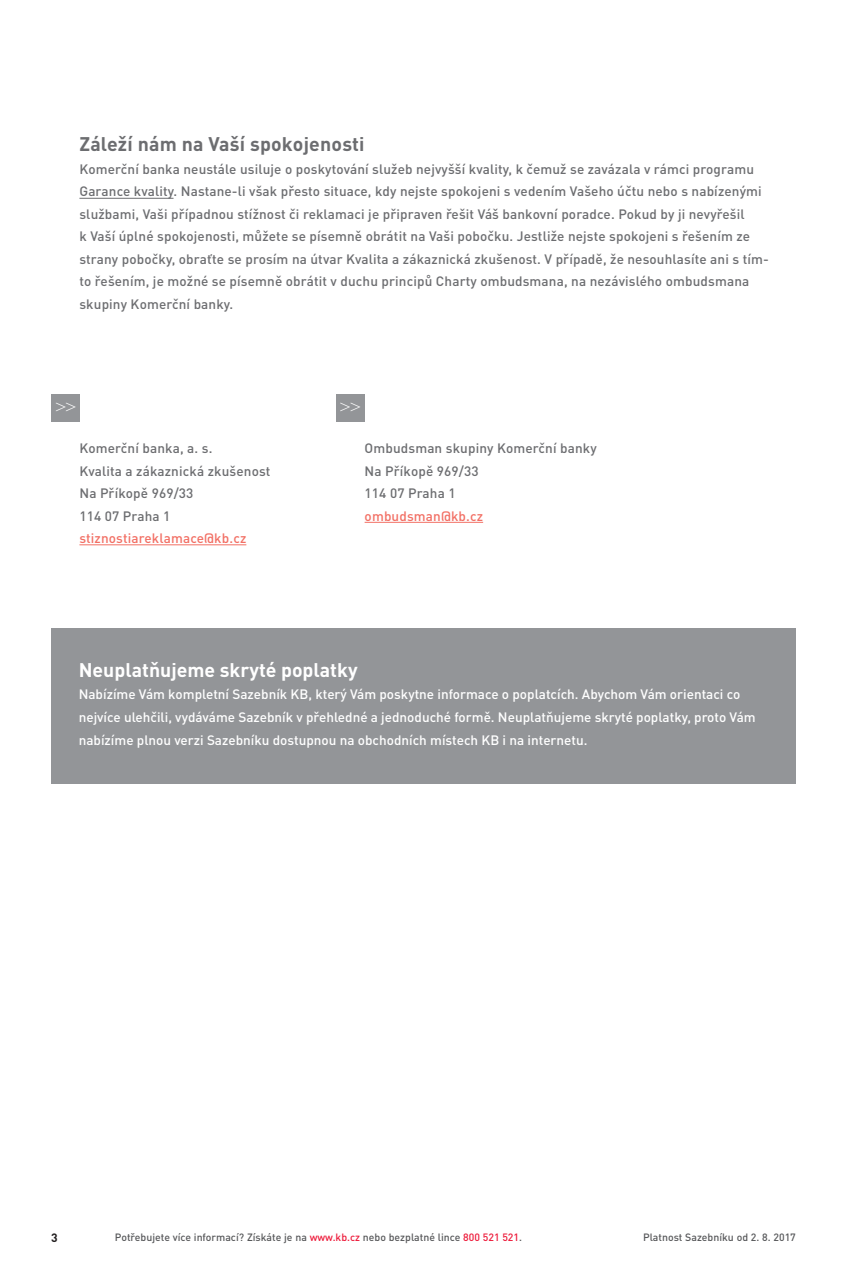
<style>
.page{position:relative;width:847px;height:1263px;background:#fff}
.page>*{position:absolute;margin:0;border:0;box-sizing:border-box;transform-origin:0 0}
.t1{font:700 19.5px "DIN Pro";color:#fff}
.t2{font:700 19.5px "DIN Pro";letter-spacing:.01em;color:#6c6d70}
.t3{font:18px "Times New Roman";color:#fff}
.t4{font:500 13.5px/22.5px "DIN Pro";letter-spacing:.01em;color:#6c6d70}
.t5{font:500 13.5px/22.5px "DIN Pro";color:#fff}
.t6{font:500 13.5px "DIN Pro";letter-spacing:.01em;color:#f26f64}
.t7{font:700 12px "DIN Pro";color:#231f20}
.t8{font:500 10.5px "DIN Pro";color:#57585a}
.s1{color:#ed1a3a}
</style>
<div class="page">
<div style="left:51px;top:628px;width:744px;height:155px;background:#939598"></div>
<hr style="left:79px;top:198px;width:94px;height:1px;background:#6c6d70">
<hr style="left:79px;top:544px;width:167px;height:1px;background:#f26f64">
<hr style="left:364px;top:522px;width:119px;height:1px;background:#f26f64">
<div style="left:51px;top:394px;width:28px;height:27px;background:#939598"></div>
<div style="left:336px;top:394px;width:28px;height:27px;background:#939598"></div>
<h1 class="t2" style="left:79px;top:131px;width:286px">Záleží nám na Vaší spokojenosti</h1>
<p class="t4" style="left:79px;top:157px;width:690px">Komerční banka neustále usiluje o poskytování služeb nejvyšší kvality, k čemuž se zavázala v rámci programu Garance kvality. Nastane-li však přesto situace, kdy nejste spokojeni s vedením Vašeho účtu nebo s nabízenými službami, Vaši případnou stížnost či reklamaci je připraven řešit Váš bankovní poradce. Pokud by ji nevyřešil<br>k Vaší úplné spokojenosti, můžete se písemně obrátit na Vaši pobočku. Jestliže nejste spokojeni s řešením ze strany pobočky, obraťte se prosím na útvar Kvalita a zákaznická zkušenost. V případě, že nesouhlasíte ani s tím&shy;to řešením, je možné se písemně obrátit v duchu principů Charty ombudsmana, na nezávislého ombudsmana skupiny Komerční banky.</p>
<h2 class="t3" style="left:56px;top:395px;width:22px">&gt;&gt;</h2>
<h2 class="t3" style="left:340px;top:395px;width:22px">&gt;&gt;</h2>
<p class="t4" style="left:79px;top:436px;width:192px">Komerční banka, a. s.<br>Kvalita a zákaznická zkušenost<br>Na Příkopě 969/33<br>114 07 Praha 1</p>
<p class="t6" style="left:79px;top:529px;width:168px">stiznostiareklamace@kb.cz</p>
<p class="t4" style="left:364px;top:436px;width:233px">Ombudsman skupiny Komerční banky<br>Na Příkopě 969/33<br>114 07 Praha 1</p>
<p class="t6" style="left:364px;top:506px;width:120px">ombudsman@kb.cz</p>
<h1 class="t1" style="left:79px;top:657px;width:280px">Neuplatňujeme skryté poplatky</h1>
<p class="t5" style="left:79px;top:683px;width:678px">Nabízíme Vám kompletní Sazebník KB, který Vám poskytne informace o poplatcích. Abychom Vám orientaci co nejvíce ulehčili, vydáváme Sazebník v přehledné a jednoduché formě. Neuplatňujeme skryté poplatky, proto Vám nabízíme plnou verzi Sazebníku dostupnou na obchodních místech KB i na internetu.</p>
<p class="t7" style="left:51px;top:1229px;width:8px">3</p>
<p class="t8" style="left:115px;top:1230px;width:408px">Potřebujete více informací? Získáte je na <span class="s1">www.kb.cz</span> nebo bezplatné lince <span class="s1">800 521 521</span>.</p>
<p class="t8" style="left:642px;top:1230px;width:154px">Platnost Sazebníku od 2. 8. 2017</p>
</div>
